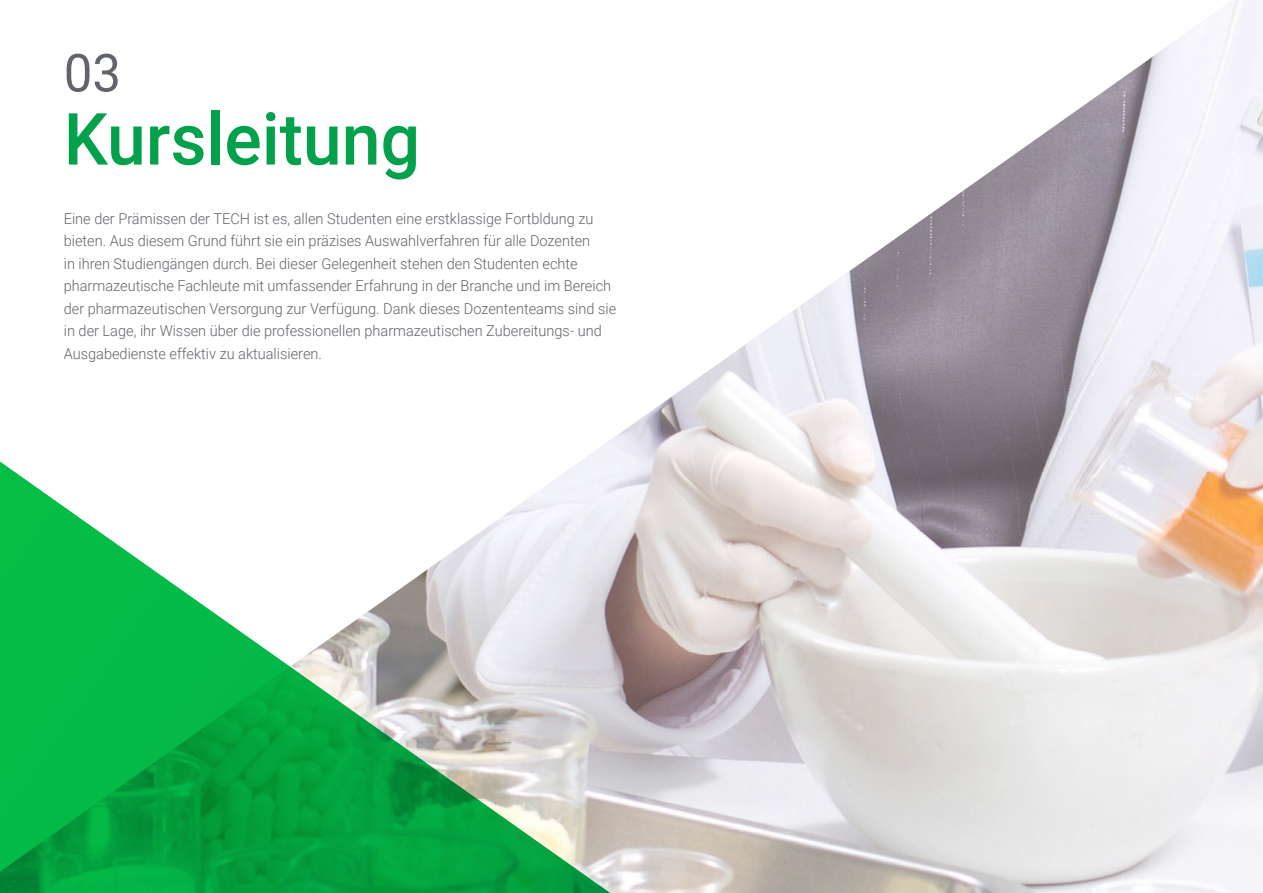
<style>
.page{position:relative;width:1263px;height:893px;background:#fff}
.page>*{position:absolute;margin:0;border:0;box-sizing:border-box;transform-origin:0 0}
.t1{font:500 72px "Roboto";color:#04a14d}
.t2{font:52.5px "Roboto";color:#61646a}
.t3{font:300 15px/22.5px "Roboto";color:#61646a}
</style>
<div class="page">
<img style="left:603px;top:0;width:660px;height:893px">
<svg style="left:0;top:446px;width:640px;height:447px"></svg>
<h2 class="t2" style="left:64px;top:36px;width:59px">03</h2>
<h1 class="t1" style="left:64px;top:89px;width:358px">Kursleitung</h1>
<p class="t3" style="left:64px;top:207px;width:554px">Eine der Prämissen der TECH ist es, allen Studenten eine erstklassige Fortbldung zu bieten. Aus diesem Grund führt sie ein präzises Auswahlverfahren für alle Dozenten<br>in ihren Studiengängen durch. Bei dieser Gelegenheit stehen den Studenten echte pharmazeutische Fachleute mit umfassender Erfahrung in der Branche und im Bereich der pharmazeutischen Versorgung zur Verfügung. Dank dieses Dozententeams sind sie in der Lage, ihr Wissen über die professionellen pharmazeutischen Zubereitungs- und Ausgabedienste effektiv zu aktualisieren.</p>
</div>
